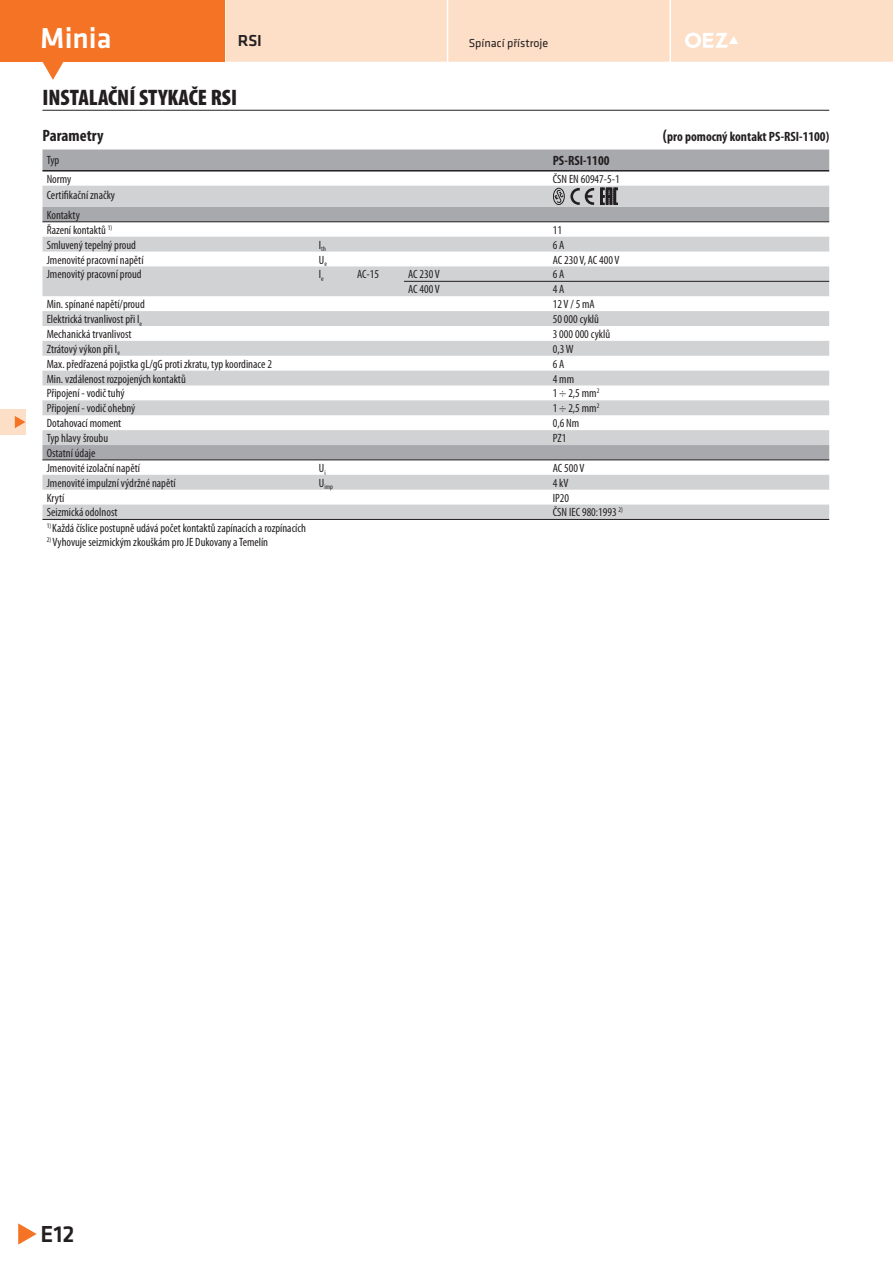
<style>
.page{position:relative;width:893px;height:1263px;background:#fff}
.page>*{position:absolute;margin:0;border:0;box-sizing:border-box;transform-origin:0 0}
.t1{font:500 30px "Klavika";color:#fff}
.t2{font:500 24px "Klavika";color:#231f20}
.t3{font:900 condensed 22.5px "Myriad Pro";color:#231f20}
.t4{font:700 condensed 16.5px "Myriad Pro";color:#231f20}
.t5{font:500 16.5px "Klavika";color:#231f20}
.t6{font:700 condensed 13.5px "Myriad Pro";color:#231f20}
.t7{font:condensed 12px/19.8px "Myriad Pro";color:#231f20}
.t8{font:12px "Klavika";color:#231f20}
.t9{font:condensed 7.05px "Myriad Pro";color:#231f20}
.s1{font-size:16.5px}
</style>
<div class="page">
<svg style="left:42px;top:150px;width:787px;height:36px;fill:#a8a9ad"></svg>
<svg style="left:42px;top:186px;width:787px;height:333px;fill:#d1d2d4"></svg>
<hr style="left:42px;top:221px;width:787px;height:1px;background:#231f20">
<hr style="left:42px;top:460px;width:787px;height:1px;background:#231f20">
<hr style="left:42px;top:519px;width:787px;height:1px;background:#231f20">
<hr style="left:404px;top:281px;width:425px;height:1px;background:#231f20">
<hr style="left:42px;top:170px;width:787px;height:2px;background:#231f20">
<div style="left:0;top:0;width:224px;height:62px;background:#f47325"></div>
<svg style="left:42px;top:62px;width:22px;height:18px"></svg>
<svg style="left:18px;top:1223px;width:19px;height:22px"></svg>
<div style="left:226px;top:0;width:667px;height:62px;background:#fddec7"></div>
<hr style="left:42px;top:110px;width:787px;height:1px;background:#231f20">
<div style="left:0;top:409px;width:25px;height:26px;background:#fddec7"></div>
<svg style="left:15px;top:416px;width:10px;height:12px"></svg>
<svg style="left:570px;top:188px;width:24px;height:17px"></svg>
<div style="left:553px;top:188px;width:12px;height:17px;border:1px solid #231f20;border-radius:50%"></div>
<svg style="left:554px;top:190px;width:9px;height:14px"></svg>
<svg style="left:600px;top:188px;width:17px;height:17px"></svg>
<h1 class="t1" style="left:40px;top:20px;width:73px">Minia</h1>
<h3 class="t5" style="left:238px;top:31px;width:26px">RSI</h3>
<p class="t8" style="left:469px;top:36px;width:81px">Spínací přístroje</p>
<h3 class="t3" style="left:42px;top:84px;width:196px">INSTALAČNÍ STYKAČE RSI</h3>
<h3 class="t4" style="left:42px;top:129px;width:63px">Parametry</h3>
<p class="t6" style="left:663px;top:131px;width:168px"><span class="s1">(</span>pro pomocný kontakt PS-RSI-1100)</p>
<p class="t7" style="left:47px;top:151px;width:14px">Typ</p>
<p class="t6" style="left:553px;top:155px;width:58px">PS-RSI-1100</p>
<p class="t7" style="left:47px;top:170px;width:26px">Normy</p>
<p class="t7" style="left:553px;top:170px;width:69px">ČSN EN 60947-5-1</p>
<p class="t7" style="left:47px;top:186px;width:70px">Certifikační značky<br>Kontakty</p>
<p class="t7" style="left:47px;top:221px;width:67px">Řazení kontaktů <sup>1)</sup></p>
<p class="t7" style="left:553px;top:221px;width:11px">11</p>
<p class="t7" style="left:47px;top:235px;width:91px">Smluvený tepelný proud</p>
<p class="t9" style="left:319px;top:246px;width:9px"><sup>I</sup>th</p>
<p class="t7" style="left:553px;top:235px;width:13px">6 A</p>
<p class="t7" style="left:47px;top:250px;width:98px">Jmenovité pracovní napětí</p>
<p class="t7" style="left:319px;top:250px;width:10px">U<sub>e</sub></p>
<p class="t7" style="left:553px;top:250px;width:68px">AC 230 V, AC 400 V</p>
<p class="t7" style="left:47px;top:265px;width:96px">Jmenovitý pracovní proud</p>
<p class="t7" style="left:319px;top:265px;width:6px">I<sub>e</sub></p>
<p class="t7" style="left:357px;top:265px;width:24px">AC-15</p>
<p class="t7" style="left:408px;top:265px;width:33px">AC 230 V</p>
<p class="t7" style="left:553px;top:265px;width:13px">6 A</p>
<p class="t7" style="left:408px;top:280px;width:33px">AC 400 V</p>
<p class="t7" style="left:553px;top:280px;width:13px">4 A</p>
<p class="t7" style="left:47px;top:295px;width:100px">Min. spínané napětí/proud</p>
<p class="t7" style="left:553px;top:295px;width:44px">12 V / 5 mA</p>
<p class="t7" style="left:47px;top:310px;width:97px">Elektrická trvanlivost při I<sub>e</sub></p>
<p class="t7" style="left:553px;top:310px;width:48px">50 000 cyklů</p>
<p class="t7" style="left:47px;top:325px;width:86px">Mechanická trvanlivost</p>
<p class="t7" style="left:553px;top:325px;width:59px">3 000 000 cyklů</p>
<p class="t7" style="left:47px;top:340px;width:75px">Ztrátový výkon při I<sub>e</sub></p>
<p class="t7" style="left:553px;top:340px;width:22px">0,3 W</p>
<p class="t7" style="left:47px;top:355px;width:227px">Max. předřazená pojistka gL/gG proti zkratu, typ koordinace 2</p>
<p class="t7" style="left:553px;top:355px;width:13px">6 A</p>
<p class="t7" style="left:47px;top:369px;width:141px">Min. vzdálenost rozpojených kontaktů</p>
<p class="t7" style="left:553px;top:369px;width:23px">4 mm</p>
<p class="t7" style="left:47px;top:384px;width:79px">Připojení - vodič tuhý</p>
<p class="t7" style="left:553px;top:384px;width:48px">1 ÷ 2,5 mm<sup>2</sup></p>
<p class="t7" style="left:47px;top:399px;width:90px">Připojení - vodič ohebný</p>
<p class="t7" style="left:553px;top:399px;width:48px">1 ÷ 2,5 mm<sup>2</sup></p>
<p class="t7" style="left:47px;top:414px;width:76px">Dotahovací moment</p>
<p class="t7" style="left:553px;top:414px;width:28px">0,6 Nm</p>
<p class="t7" style="left:47px;top:429px;width:63px">Typ hlavy šroubu</p>
<p class="t7" style="left:553px;top:429px;width:15px">PZ1</p>
<p class="t7" style="left:47px;top:446px;width:95px;line-height:15.3px">Ostatní údaje<br>Jmenovité izolační napětí</p>
<p class="t7" style="left:319px;top:459px;width:8px">U<sub>i</sub></p>
<p class="t7" style="left:553px;top:459px;width:33px">AC 500 V</p>
<p class="t7" style="left:47px;top:474px;width:130px">Jmenovité impulzní výdržné napětí</p>
<p class="t9" style="left:319px;top:484px;width:15px"><sup>U</sup>imp</p>
<p class="t7" style="left:553px;top:474px;width:17px">4 kV</p>
<p class="t7" style="left:47px;top:488px;width:19px">Krytí</p>
<p class="t7" style="left:553px;top:488px;width:18px">IP20</p>
<p class="t7" style="left:47px;top:503px;width:72px">Seizmická odolnost</p>
<p class="t7" style="left:553px;top:503px;width:72px">ČSN IEC 980:1993 <sup>2)</sup></p>
<p class="t7" style="left:47px;top:518px;width:261px"><sup>1)</sup> Každá číslice postupně udává počet kontaktů zapínacích a rozpínacích</p>
<p class="t7" style="left:47px;top:533px;width:223px"><sup>2)</sup> Vyhovuje seizmickým zkouškám pro JE Dukovany a Temelín</p>
<h2 class="t2" style="left:41px;top:1219px;width:36px">E12</h2>
</div>
